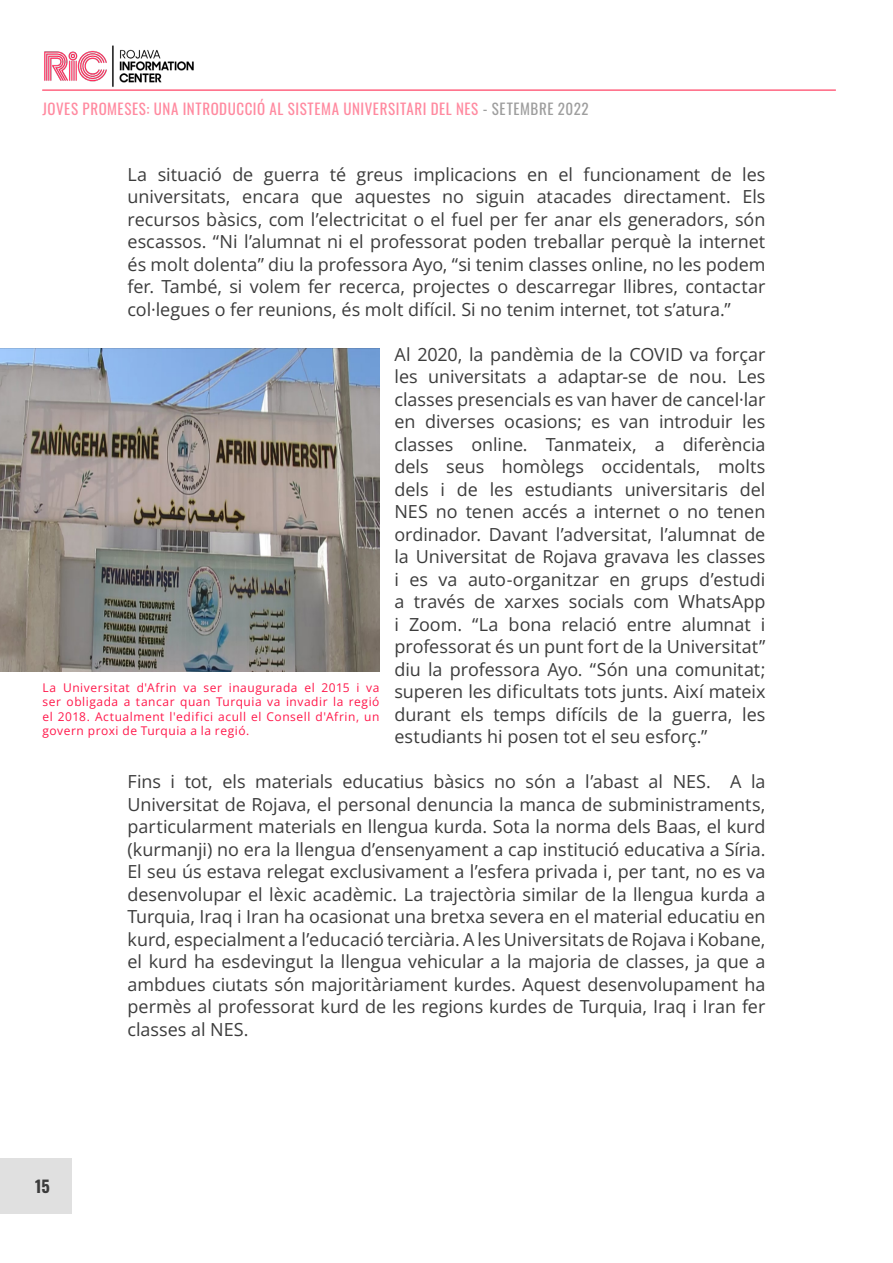
<style>
.page{position:relative;width:893px;height:1263px;background:#fff}
.page>*{position:absolute;margin:0;border:0;box-sizing:border-box;transform-origin:0 0}
.Text{font:18px/22.5px "Open Sans";letter-spacing:-.005em;color:#3c3c3c;text-align:justify}
.t1{font:700 16.5px "Oswald";color:#3c3c3c}
.t2{font:15px "Oswald";letter-spacing:.04em;color:#ff8aa0}
.t3{font:12px/14.4px "Open Sans";letter-spacing:.045em;color:#ff174a;text-align:justify}
.s1{color:#9e9e9e}
</style>
<div class="page">
<img style="left:44px;top:45px;width:150px;height:42px">
<hr style="left:43px;top:90px;width:793px;height:1px;background:#ff1641">
<div style="left:0;top:1158px;width:72px;height:55px;background:#e0e0e0"></div>
<img style="left:0;top:349px;width:379px;height:323px">
<p class="t2" style="left:43px;top:95px;width:548px">JOVES PROMESES: UNA INTRODUCCIÓ AL SISTEMA UNIVERSITARI DEL NES <span class="s1">- SETEMBRE 2022</span></p>
<p class="Text" style="left:128px;top:162px;width:639px">La situació de guerra té greus implicacions en el funcionament de les universitats, encara que aquestes no siguin atacades directament. Els recursos bàsics, com l’electricitat o el fuel per fer anar els generadors, són escassos. “Ni l’alumnat ni el professorat poden treballar perquè la internet és molt dolenta” diu la professora Ayo, “si tenim classes online, no les podem fer. També, si volem fer recerca, projectes o descarregar llibres, contactar col·legues o fer reunions, és molt difícil. Si no tenim internet, tot s’atura.”</p>
<p class="Text" style="left:394px;top:342px;width:372px">Al 2020, la pandèmia de la COVID va forçar les universitats a adaptar-se de nou. Les classes presencials es van haver de cancel·lar en diverses ocasions; es van introduir les classes online. Tanmateix, a diferència dels seus homòlegs occidentals, molts dels i de les estudiants universitaris del NES no tenen accés a internet o no tenen ordinador. Davant l’adversitat, l’alumnat de la Universitat de Rojava gravava les classes i es va auto-organitzar en grups d’estudi a través de xarxes socials com WhatsApp i Zoom. “La bona relació entre alumnat i professorat és un punt fort de la Universitat” diu la professora Ayo. “Són una comunitat; superen les dificultats tots junts. Així mateix durant els temps difícils de la guerra, les estudiants hi posen tot el seu esforç.”</p>
<p class="Text" style="left:128px;top:770px;width:639px">Fins i tot, els materials educatius bàsics no són a l’abast al NES. A la Universitat de Rojava, el personal denuncia la manca de subministraments, particularment materials en llengua kurda. Sota la norma dels Baas, el kurd (kurmanji) no era la llengua d’ensenyament a cap institució educativa a Síria.<br>El seu ús estava relegat exclusivament a l’esfera privada i, per tant, no es va desenvolupar el lèxic acadèmic. La trajectòria similar de la llengua kurda a Turquia, Iraq i Iran ha ocasionat una bretxa severa en el material educatiu en kurd, especialment a l’educació terciària. A les Universitats de Rojava i Kobane, el kurd ha esdevingut la llengua vehicular a la majoria de classes, ja que a ambdues ciutats són majoritàriament kurdes. Aquest desenvolupament ha permès al professorat kurd de les regions kurdes de Turquia, Iraq i Iran fer classes al NES.</p>
<p class="t3" style="left:43px;top:680px;width:338px">La Universitat d'Afrin va ser inaugurada el 2015 i va ser obligada a tancar quan Turquia va invadir la regió el 2018. Actualment l'edifici acull el Consell d'Afrin, un govern proxi de Turquia a la regió.</p>
<p class="t1" style="left:35px;top:1172px;width:16px">15</p>
</div>
